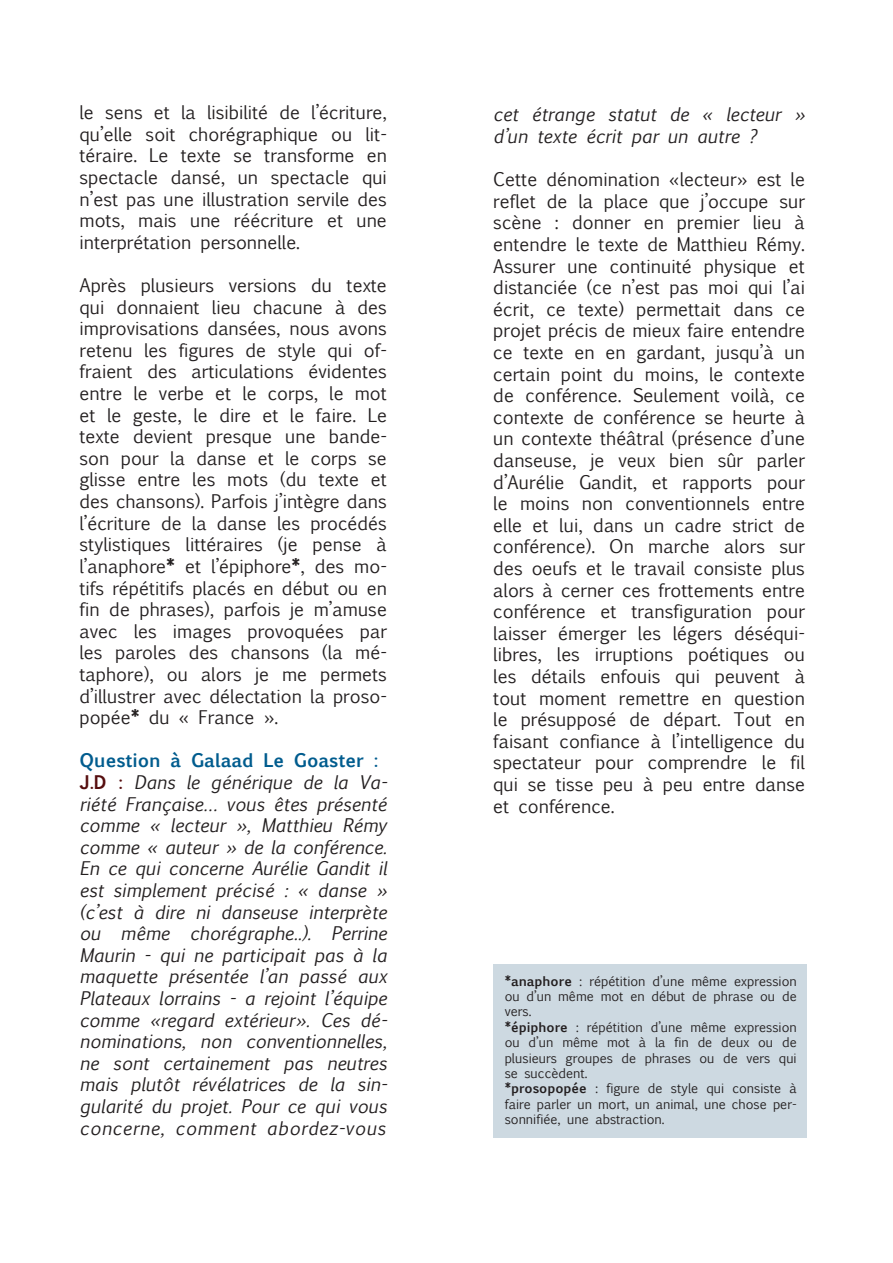
<style>
.page{position:relative;width:893px;height:1263px;background:#fff}
.page>*{position:absolute;margin:0;border:0;box-sizing:border-box;transform-origin:0 0}
.t1{font:18px/21.6px "Euphemia UCAS";color:#231f20;text-align:justify}
.t2{font:italic 18px/21.6px "Euphemia UCAS";color:#231f20;text-align:justify}
.t3{font:700 18px "Euphemia UCAS";color:#005c8e}
.t4{font:12.9px/15.5px "Euphemia UCAS";color:#231f20;text-align:justify}
.s1{font-weight:700}
.s2{font-weight:700;font-style:normal;color:#550d0e}
</style>
<div class="page">
<div style="left:493px;top:964px;width:314px;height:174px;background:#cdd9e1"></div>
<p class="t1" style="left:80px;top:102px;width:309px">le sens et la lisibilité de l’écriture, qu’elle soit chorégraphique ou lit&shy;téraire. Le texte se transforme en spectacle dansé, un spectacle qui n’est pas une illustration servile des mots, mais une réécriture et une interprétation personnelle.</p>
<p class="t1" style="left:80px;top:274px;width:309px">Après plusieurs versions du texte qui donnaient lieu chacune à des improvisations dansées, nous avons retenu les figures de style qui of&shy;fraient des articulations évidentes entre le verbe et le corps, le mot et le geste, le dire et le faire. Le texte devient presque une bande&shy;son pour la danse et le corps se glisse entre les mots (du texte et des chansons). Parfois j’intègre dans l’écriture de la danse les procédés stylistiques littéraires (je pense à l’anaphore<span class="s1">*</span> et l’épiphore<span class="s1">*</span>, des mo&shy;tifs répétitifs placés en début ou en fin de phrases), parfois je m’amuse avec les images provoquées par les paroles des chansons (la mé&shy;taphore), ou alors je me permets d’illustrer avec délectation la proso&shy;popée<span class="s1">*</span> du « France ».</p>
<p class="t3" style="left:80px;top:747px;width:300px">Question à Galaad Le Goaster :</p>
<p class="t2" style="left:80px;top:771px;width:309px"><span class="s2">J.D :</span> Dans le générique de la Va&shy;riété Française… vous êtes présenté comme « lecteur », Matthieu Rémy comme « auteur » de la conférence.<br>En ce qui concerne Aurélie Gandit il est simplement précisé : « danse » (c’est à dire ni danseuse interprète ou même chorégraphe..). Perrine Maurin - qui ne participait pas à la maquette présentée l’an passé aux Plateaux lorrains - a rejoint l’équipe comme «regard extérieur». Ces dé&shy;nominations, non conventionnelles, ne sont certainement pas neutres mais plutôt révélatrices de la sin&shy;gularité du projet. Pour ce qui vous concerne, comment abordez-vous</p>
<p class="t2" style="left:493px;top:104px;width:313px">cet étrange statut de « lecteur » d’un texte écrit par un autre ?</p>
<p class="t1" style="left:493px;top:169px;width:313px">Cette dénomination «lecteur» est le reflet de la place que j’occupe sur scène : donner en premier lieu à entendre le texte de Matthieu Rémy.<br>Assurer une continuité physique et distanciée (ce n’est pas moi qui l’ai écrit, ce texte) permettait dans ce projet précis de mieux faire entendre ce texte en en gardant, jusqu’à un certain point du moins, le contexte de conférence. Seulement voilà, ce contexte de conférence se heurte à un contexte théâtral (présence d’une danseuse, je veux bien sûr parler d’Aurélie Gandit, et rapports pour le moins non conventionnels entre elle et lui, dans un cadre strict de conférence). On marche alors sur des oeufs et le travail consiste plus alors à cerner ces frottements entre conférence et transfiguration pour laisser émerger les légers déséqui&shy;libres, les irruptions poétiques ou les détails enfouis qui peuvent à tout moment remettre en question le présupposé de départ. Tout en faisant confiance à l’intelligence du spectateur pour comprendre le fil qui se tisse peu à peu entre danse et conférence.</p>
<p class="t4" style="left:505px;top:973px;width:294px"><span class="s1">*anaphore</span> : répétition d’une même expression ou d’un même mot en début de phrase ou de vers.</p>
<p class="t4" style="left:505px;top:1019px;width:294px"><span class="s1">*épiphore</span> : répétition d’une même expression ou d’un même mot à la fin de deux ou de plusieurs groupes de phrases ou de vers qui se succèdent.</p>
<p class="t4" style="left:505px;top:1081px;width:294px"><span class="s1">*prosopopée</span> : figure de style qui consiste à faire parler un mort, un animal, une chose per&shy;sonnifiée, une abstraction.</p>
</div>
